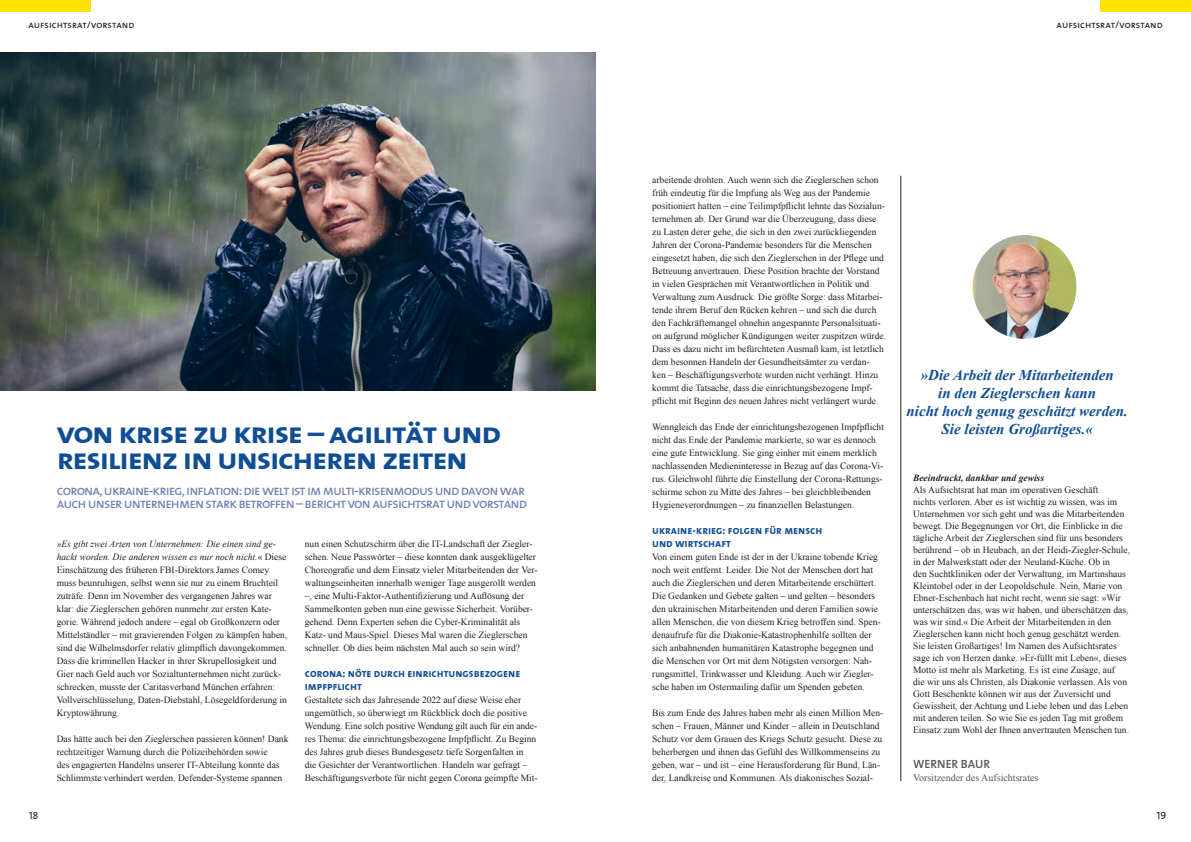
<style>
.page{position:relative;width:1191px;height:842px;background:#fff}
.page>*{position:absolute;margin:0;border:0;box-sizing:border-box;transform-origin:0 0}
.t1{font:30px/26px "The Sans Bold Caps";letter-spacing:-.04em;color:#0f4d94;scale:1.1 1}
.t2{font:italic 700 15px/18px "Times New Roman";color:#0f4d94;text-align:center}
.t3{font:14px/13px "The Sans Caps";letter-spacing:-.06em;color:#7280b4}
.t4{font:12px "The Sans Semi Bold Caps";color:#57585a}
.t5{font:11.5px/13px "The Sans Bold Caps";color:#0f4d94;scale:.95 1}
.t6{font:10.5px "The Sans Caps";color:#231f20;scale:.95 1}
.t7{font:10px "The Sans Caps";color:#231f20}
.t8{font:10px "Times New Roman";color:#57585a}
.t9{font:9.5px/13px "Times New Roman";color:#231f20}
.t10{font:italic 700 9.5px "Times New Roman";color:#231f20}
.s1{font-style:italic}
</style>
<div class="page">
<div style="left:0;top:0;width:91px;height:11px;background:#ffe201"></div>
<div style="left:1100px;top:0;width:91px;height:11px;background:#ffe201"></div>
<hr style="left:900px;top:176px;width:1px;height:605px;background:#231f20">
<img style="left:972px;top:235px;width:104px;height:104px;border-radius:52px">
<img style="left:0;top:53px;width:595px;height:338px">
<p class="t7" style="left:28px;top:17px;width:107px">aufsichtsrat/vorstand</p>
<p class="t7" style="left:1056px;top:17px;width:107px">aufsichtsrat/vorstand</p>
<h1 class="t1" style="left:57px;top:419px;width:405px">von krise zu krise – agilität und resilienz in unsicheren zeiten</h1>
<h3 class="t3" style="left:57px;top:483px;width:472px">corona, ukraine-krieg, inflation: die welt ist im multi-krisenmodus und davon war auch unser unternehmen stark betroffen – bericht von aufsichtsrat und vorstand</h3>
<p class="t9" style="left:57px;top:537px;width:232px"><span class="s1">»Es gibt zwei Arten von Unternehmen: Die einen sind ge&shy;hackt worden. Die anderen wissen es nur noch nicht.</span>« Diese Einschätzung des früheren FBI-Direktors James Comey muss beunruhigen, selbst wenn sie nur zu einem Bruchteil zuträfe. Denn im November des vergangenen Jahres war klar: die Zieglerschen gehören nunmehr zur ersten Kate&shy;gorie. Während jedoch andere – egal ob Großkonzern oder Mittelständler – mit gravierenden Folgen zu kämpfen haben, sind die Wilhelmsdorfer relativ glimpflich davongekommen.<br>Dass die kriminellen Hacker in ihrer Skrupellosigkeit und Gier nach Geld auch vor Sozialtunternehmen nicht zurück&shy;schrecken, musste der Caritasverband München erfahren:<br>Vollverschlüsselung, Daten-Diebstahl, Lösegeldforderung in Kryptowährung.</p>
<p class="t9" style="left:57px;top:732px;width:233px">Das hätte auch bei den Zieglerschen passieren können! Dank rechtzeitiger Warnung durch die Polizeibehörden sowie<br>des engagierten Handelns unserer IT-Abteilung konnte das Schlimmste verhindert werden. Defender-Systeme spannen</p>
<p class="t9" style="left:305px;top:537px;width:234px">nun einen Schutzschirm über die IT-Landschaft der Ziegler&shy;schen. Neue Passwörter – diese konnten dank ausgeklügelter Choreografie und dem Einsatz vieler Mitarbeitenden der Ver&shy;waltungseinheiten innerhalb weniger Tage ausgerollt werden –, eine Multi-Faktor-Authentifizierung und Auflösung der Sammelkonten geben nun eine gewisse Sicherheit. Vorüber&shy;gehend. Denn Experten sehen die Cyber-Kriminalität als Katz- und Maus-Spiel. Dieses Mal waren die Zieglerschen schneller. Ob dies beim nächsten Mal auch so sein wird?</p>
<p class="t5" style="left:305px;top:666px;width:228px">corona: nöte durch einrichtungsbezogene impfpflicht</p>
<p class="t9" style="left:305px;top:693px;width:234px">Gestaltete sich das Jahresende 2022 auf diese Weise eher ungemütlich, so überwiegt im Rückblick doch die positive Wendung. Eine solch positive Wendung gilt auch für ein ande&shy;res Thema: die einrichtungsbezogene Impfpflicht. Zu Beginn des Jahres grub dieses Bundesgesetz tiefe Sorgenfalten in<br>die Gesichter der Verantwortlichen. Handeln war gefragt – Beschäftigungsverbote für nicht gegen Corona geimpfte Mit-</p>
<p class="t9" style="left:652px;top:173px;width:235px">arbeitende drohten. Auch wenn sich die Zieglerschen schon früh eindeutig für die Impfung als Weg aus der Pandemie positioniert hatten – eine Teilimpfpflicht lehnte das Sozialun&shy;ternehmen ab. Der Grund war die Überzeugung, dass diese zu Lasten derer gehe, die sich in den zwei zurückliegenden Jahren der Corona-Pandemie besonders für die Menschen eingesetzt haben, die sich den Zieglerschen in der Pflege und Betreuung anvertrauen. Diese Position brachte der Vorstand in vielen Gesprächen mit Verantwortlichen in Politik und Verwaltung zum Ausdruck. Die größte Sorge: dass Mitarbei&shy;tende ihrem Beruf den Rücken kehren – und sich die durch den Fachkräftemangel ohnehin angespannte Personalsituati&shy;on aufgrund möglicher Kündigungen weiter zuspitzen würde.<br>Dass es dazu nicht im befürchteten Ausmaß kam, ist letztlich dem besonnen Handeln der Gesundheitsämter zu verdan-<br>ken – Beschäftigungsverbote wurden nicht verhängt. Hinzu kommt die Tatsache, dass die einrichtungsbezogene Impf&shy;pflicht mit Beginn des neuen Jahres nicht verlängert wurde.</p>
<p class="t9" style="left:652px;top:420px;width:233px">Wenngleich das Ende der einrichtungsbezogenen Impfpflicht nicht das Ende der Pandemie markierte, so war es dennoch eine gute Entwicklung. Sie ging einher mit einem merklich nachlassenden Medieninteresse in Bezug auf das Corona-Vi&shy;rus. Gleichwohl führte die Einstellung der Corona-Rettungs&shy;schirme schon zu Mitte des Jahres – bei gleichbleibenden Hygieneverordnungen – zu finanziellen Belastungen.</p>
<p class="t5" style="left:652px;top:523px;width:181px">ukraine-krieg: folgen für mensch und wirtschaft</p>
<p class="t9" style="left:652px;top:550px;width:230px">Von einem guten Ende ist der in der Ukraine tobende Krieg noch weit entfernt. Leider. Die Not der Menschen dort hat auch die Zieglerschen und deren Mitarbeitende erschüttert.<br>Die Gedanken und Gebete galten – und gelten – besonders den ukrainischen Mitarbeitenden und deren Familien sowie allen Menschen, die von diesem Krieg betroffen sind. Spen&shy;denaufrufe für die Diakonie-Katastrophenhilfe sollten der sich anbahnenden humanitären Katastrophe begegnen und die Menschen vor Ort mit dem Nötigsten versorgen: Nah&shy;rungsmittel, Trinkwasser und Kleidung. Auch wir Ziegler&shy;sche haben im Ostermailing dafür um Spenden gebeten.</p>
<p class="t9" style="left:652px;top:706px;width:233px">Bis zum Ende des Jahres haben mehr als einen Million Men&shy;schen – Frauen, Männer und Kinder – allein in Deutschland Schutz vor dem Grauen des Kriegs Schutz gesucht. Diese zu beherbergen und ihnen das Gefühl des Willkommenseins zu geben, war – und ist – eine Herausforderung für Bund, Län&shy;der, Landkreise und Kommunen. Als diakonisches Sozial-</p>
<h2 class="t2" style="left:906px;top:366px;width:223px">»Die Arbeit der Mitarbeitenden<br>in den Zieglerschen kann<br>nicht hoch genug geschätzt werden.<br>Sie leisten Großartiges.«</h2>
<p class="t10" style="left:913px;top:471px;width:132px">Beeindruckt, dankbar und gewiss</p>
<p class="t9" style="left:913px;top:484px;width:218px;line-height:12px">Als Aufsichtsrat hat man im operativen Geschäft<br>nichts verloren. Aber es ist wichtig zu wissen, was im Unternehmen vor sich geht und was die Mitarbeitenden bewegt. Die Begegnungen vor Ort, die Einblicke in die tägliche Arbeit der Zieglerschen sind für uns besonders berührend – ob in Heubach, an der Heidi-Ziegler-Schule, in der Malwerkstatt oder der Neuland-Küche. Ob in<br>den Suchtkliniken oder der Verwaltung, im Martinshaus Kleintobel oder in der Leopoldschule. Nein, Marie von Ebner-Eschenbach hat nicht recht, wenn sie sagt: »Wir unterschätzen das, was wir haben, und überschätzen das, was wir sind.« Die Arbeit der Mitarbeitenden in den Zieglerschen kann nicht hoch genug geschätzt werden.<br>Sie leisten Großartiges! Im Namen des Aufsichtsrates sage ich von Herzen danke. »Er-füllt mit Leben«, dieses Motto ist mehr als Marketing. Es ist eine Zusage, auf<br>die wir uns als Christen, als Diakonie verlassen. Als von Gott Beschenkte können wir aus der Zuversicht und Gewissheit, der Achtung und Liebe leben und das Leben mit anderen teilen. So wie Sie es jeden Tag mit großem Einsatz zum Wohl der Ihnen anvertrauten Menschen tun.</p>
<p class="t4" style="left:913px;top:754px;width:79px">WERNER BAUR</p>
<p class="t8" style="left:913px;top:771px;width:127px">Vorsitzender des Aufsichtsrates</p>
<p class="t6" style="left:29px;top:806px;width:11px">18</p>
<p class="t6" style="left:1157px;top:806px;width:11px">19</p>
</div>
